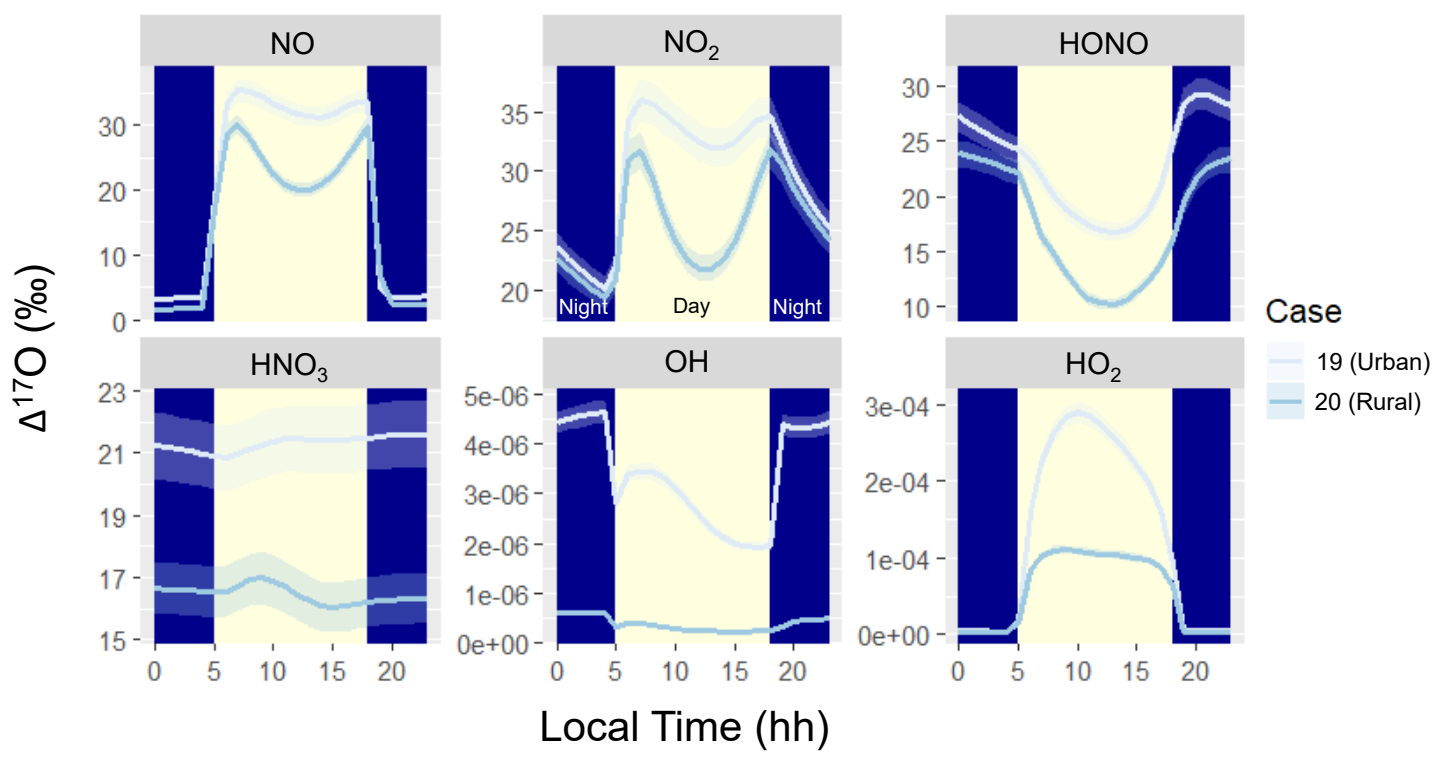
<style>
.page{position:relative;width:1440px;height:761px;background:#fff}
.page>*{position:absolute;margin:0;border:0;box-sizing:border-box;transform-origin:0 0}
.t1{font:42px "Arial";color:#000}
.t2{font:30px "Arial";color:#000}
.t3{font:28.05px "Arial";color:#000}
.t4{font:24px/39.9px "Arial";color:#000}
.t5{font:21px "Arial";color:#fff}
.t6{font:21px "Arial";color:#000}
.s1{font-family:"Calibri";font-size:42px}
</style>
<div class="page">
<img style="left:97px;top:14px;width:1148px;height:667px">
<div style="left:249px;top:32px;width:64px;height:28px;background:#d9d9d9"></div>
<div style="left:668px;top:27px;width:64px;height:27px;background:#d9d9d9"></div>
<div style="left:1068px;top:31px;width:64px;height:27px;background:#d9d9d9"></div>
<div style="left:248px;top:348px;width:64px;height:32px;background:#d9d9d9"></div>
<div style="left:656px;top:349px;width:64px;height:29px;background:#d9d9d9"></div>
<div style="left:1068px;top:352px;width:64px;height:25px;background:#d9d9d9"></div>
<img style="left:1265px;top:298px;width:78px;height:121px">
<div style="left:1305px;top:335px;width:73px;height:112px;background:#fff"></div>
<h1 class="t1" style="left:2px;top:377px;width:115px;rotate:-90deg">O ‰( )</h1>
<p class="t3" style="left:4px;top:432px;width:57px;rotate:-90deg"><span class="s1">Δ</span>17</p>
<p class="t2" style="left:270px;top:23px;width:47px">NO</p>
<p class="t2" style="left:663px;top:21px;width:58px">NO<sub>2</sub></p>
<p class="t2" style="left:1059px;top:23px;width:92px">HONO</p>
<p class="t5" style="left:559px;top:292px;width:51px">Night</p>
<p class="t6" style="left:673px;top:291px;width:39px">Day</p>
<p class="t5" style="left:773px;top:292px;width:51px">Night</p>
<p class="t2" style="left:250px;top:343px;width:80px">HNO<sub>3</sub></p>
<p class="t2" style="left:665px;top:340px;width:47px">OH</p>
<p class="t2" style="left:1065px;top:343px;width:58px">HO<sub>2</sub></p>
<h1 class="t1" style="left:539px;top:697px;width:291px">Local Time (hh)</h1>
<p class="t4" style="left:1315px;top:341px;width:117px">19 (Urban)<br>20 (Rural)</p>
</div>
